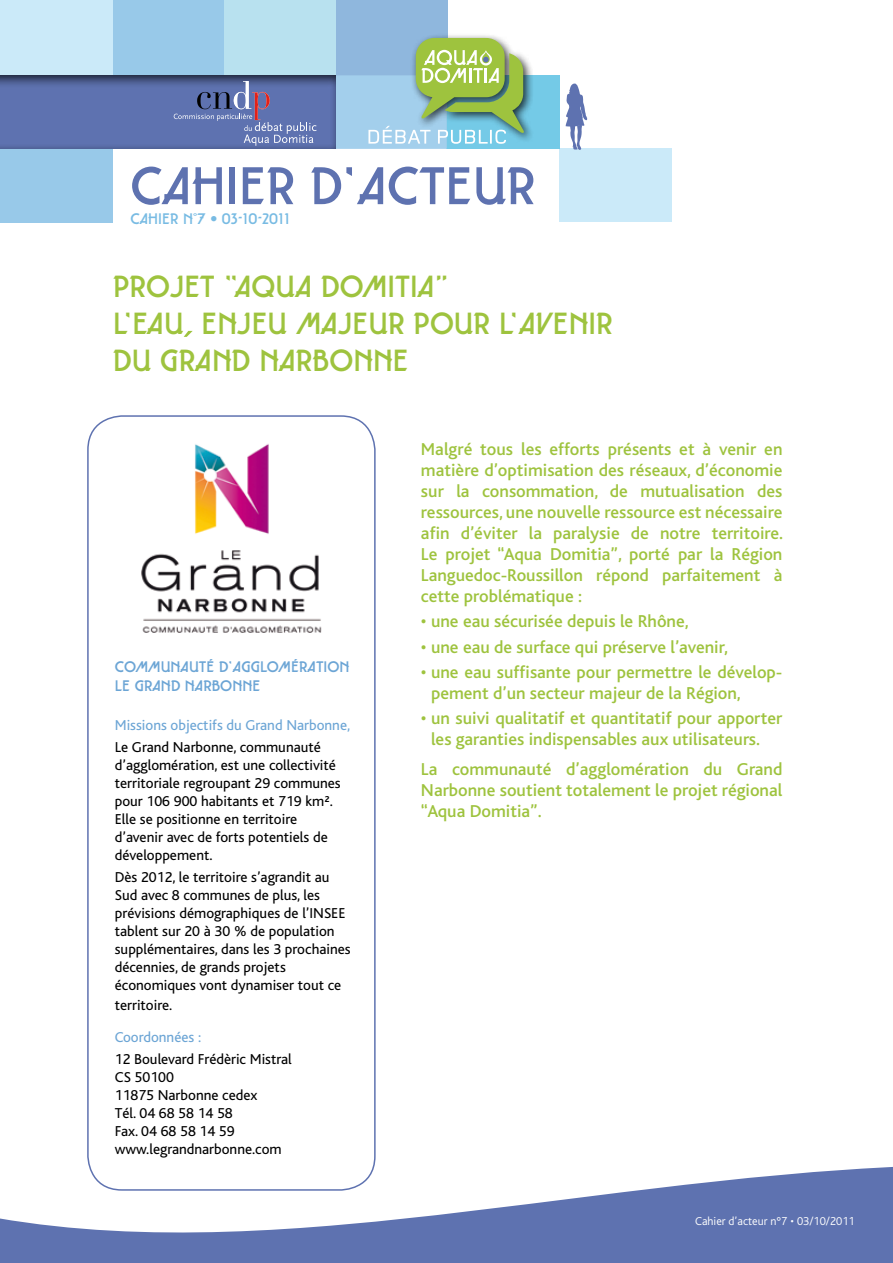
<style>
.page{position:relative;width:893px;height:1263px;background:#fff}
.page>*{position:absolute;margin:0;border:0;box-sizing:border-box;transform-origin:0 0}
.t1{font:51.9px "Taut";color:#5e72b0}
.t2{font:30px/36.9px "Taut";color:#9ec33e}
.t3{font:500 18px/21px "Bliss";color:#9ec33e;text-align:justify}
.t4{font:15px/18px "Bliss";color:#000}
.t5{font:15px "Bliss";color:#6ca5d5}
.t6{font:15px/19.5px "Taut";color:#6ca5d5}
.t7{font:15px "Taut";color:#78bbe3}
.t8{font:300 12px "Bliss";color:#fff}
</style>
<div class="page">
<div style="left:87px;top:415px;width:289px;height:776px;border:2px solid #5e72b0;border-radius:34px"></div>
<div style="left:560px;top:149px;width:112px;height:73px;background:#cbeaf9"></div>
<div style="left:446px;top:75px;width:114px;height:74px;background:#74cae7"></div>
<div style="left:0;top:0;width:114px;height:76px;background:#cbeaf9"></div>
<svg style="left:184px;top:331px;width:9px;height:6px"></svg>
<div style="left:114px;top:0;width:111px;height:76px;background:#98c9e9"></div>
<div style="left:224px;top:0;width:113px;height:76px;background:#b8e1ef"></div>
<div style="left:336px;top:0;width:111px;height:76px;background:#8fb7dd"></div>
<div style="left:336px;top:75px;width:111px;height:74px;background:#a3cfec"></div>
<div style="left:0;top:149px;width:113px;height:73px;background:#98c9e9"></div>
<svg style="left:566px;top:83px;width:21px;height:67px"></svg>
<div style="left:0;top:72px;width:337px;height:77px;background:#000;opacity:.75"></div>
<svg style="left:174px;top:81px;width:143px;height:65px;background:#6776ad"></svg>
<div style="left:411px;top:33px;width:123px;height:110px;background:#000;opacity:.75"></div>
<svg style="left:368px;top:38px;width:157px;height:106px"></svg>
<img style="left:141px;top:444px;width:181px;height:189px">
<svg style="left:0;top:1164px;width:893px;height:99px;fill:#5e72b0"></svg>
<h1 class="t1" style="left:130px;top:157px;width:407px">CAHIER D’ACTEUR</h1>
<p class="t7" style="left:130px;top:210px;width:161px">CAHIER N˚7 • 03-10-2011</p>
<h2 class="t2" style="left:113px;top:268px;width:501px">PROJET ”AQUA DOMITIA“<br>L’EAU ENJEU MAJEUR POUR L’AVENIR<br>DU GRAND NARBONNE</h2>
<p class="t6" style="left:115px;top:657px;width:236px">COMMUNAUTÉ D’AGGLOMÉRATION<br>LE GRAND NARBONNE</p>
<p class="t5" style="left:115px;top:717px;width:237px">Missions objectifs du Grand Narbonne,</p>
<p class="t4" style="left:115px;top:738px;width:227px">Le Grand Narbonne, communauté d’agglomération, est une collectivité territoriale regroupant 29 communes pour 106 900 habitants et 719 km².<br>Elle se positionne en territoire d’avenir avec de forts potentiels de développement.</p>
<p class="t4" style="left:115px;top:868px;width:237px">Dès 2012, le territoire s’agrandit au Sud avec 8 communes de plus, les prévisions démographiques de l’INSEE tablent sur 20 à 30 % de population supplémentaires, dans les 3 prochaines décennies, de grands projets économiques vont dynamiser tout ce</p>
<p class="t4" style="left:115px;top:996px;width:59px">territoire.</p>
<p class="t5" style="left:115px;top:1029px;width:88px">Coordonnées :</p>
<p class="t4" style="left:115px;top:1050px;width:178px">12 Boulevard Frédèric Mistral<br>CS 50100<br>11875 Narbonne cedex<br>Tél. 04 68 58 14 58<br>Fax. 04 68 58 14 59 www.legrandnarbonne.com</p>
<p class="t3" style="left:421px;top:439px;width:364px">Malgré tous les efforts présents et à venir en matière d’optimisation des réseaux, d’économie sur la consommation, de mutualisation des ressources, une nouvelle ressource est nécessaire afin d’éviter la paralysie de notre territoire.<br>Le projet “Aqua Domitia”, porté par la Région Languedoc-Roussillon répond parfaitement à cette problématique :</p>
<p class="t3" style="left:421px;top:611px;width:269px">• une eau sécurisée depuis le Rhône,</p>
<p class="t3" style="left:421px;top:636px;width:309px">• une eau de surface qui préserve l’avenir,</p>
<p class="t3" style="left:431px;top:662px;width:353px;text-indent:-10px">• une eau suffisante pour permettre le dévelop&shy;pement d’un secteur majeur de la Région,</p>
<p class="t3" style="left:431px;top:708px;width:353px;text-indent:-10px">• un suivi qualitatif et quantitatif pour apporter les garanties indispensables aux utilisateurs.</p>
<p class="t3" style="left:421px;top:758px;width:363px">La communauté d’agglomération du Grand Narbonne soutient totalement le projet régional “Aqua Domitia”.</p>
<p class="t8" style="left:695px;top:1214px;width:161px">Cahier d’acteur n°7 • 03/10/2011</p>
</div>
